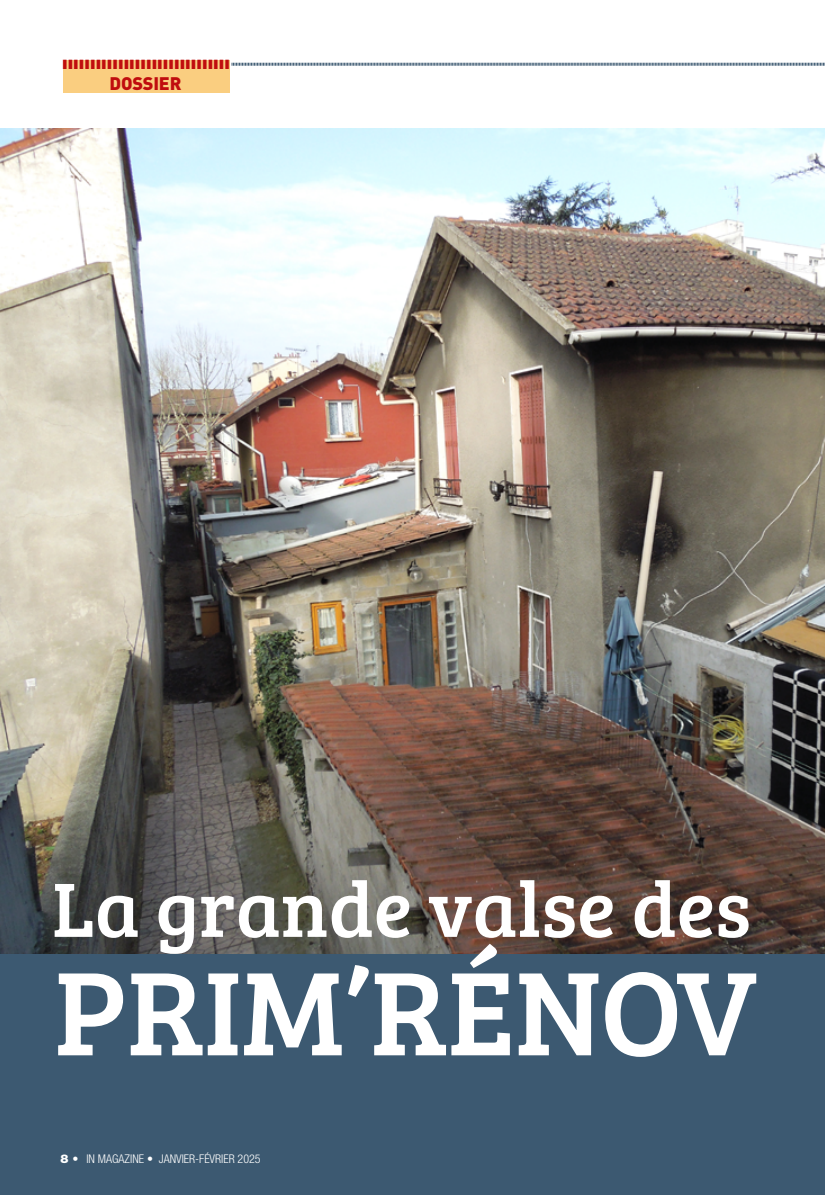
<style>
.page{position:relative;width:825px;height:1195px;background:#fff}
.page>*{position:absolute;margin:0;border:0;box-sizing:border-box;transform-origin:0 0}
.t1{font:123px "Bree Serif";color:#fff}
.t2{font:79.5px "Bree Serif";color:#fff}
.t3{font:18px "DIN Black Alternate";letter-spacing:-.01em;color:#c00d0e}
.t4{font:300 condensed 12px "Helvetica Neue";color:#fff}
.s1{font-weight:900;font-stretch:normal}
</style>
<div class="page">
<div style="left:0;top:951px;width:824px;height:244px;background:#3c5971"></div>
<hr style="left:824px;top:952px;width:1px;height:243px;background:#3c5971">
<div style="left:63px;top:60px;width:166px;height:32px;background:#face80"></div>
<img style="left:0;top:129px;width:825px;height:824px">
<svg style="left:229px;top:60px;width:596px;height:9px"></svg>
<h3 class="t3" style="left:109px;top:71px;width:73px">DOSSIER</h3>
<h2 class="t2" style="left:52px;top:865px;width:700px">La grande valse des</h2>
<h1 class="t1" style="left:54px;top:944px;width:704px">PRIM’RÉNOV</h1>
<p class="t4" style="left:60px;top:1152px;width:202px"><span class="s1">8 •</span> IN MAGAZINE • JANVIER-FÉVRIER 2025</p>
</div>
